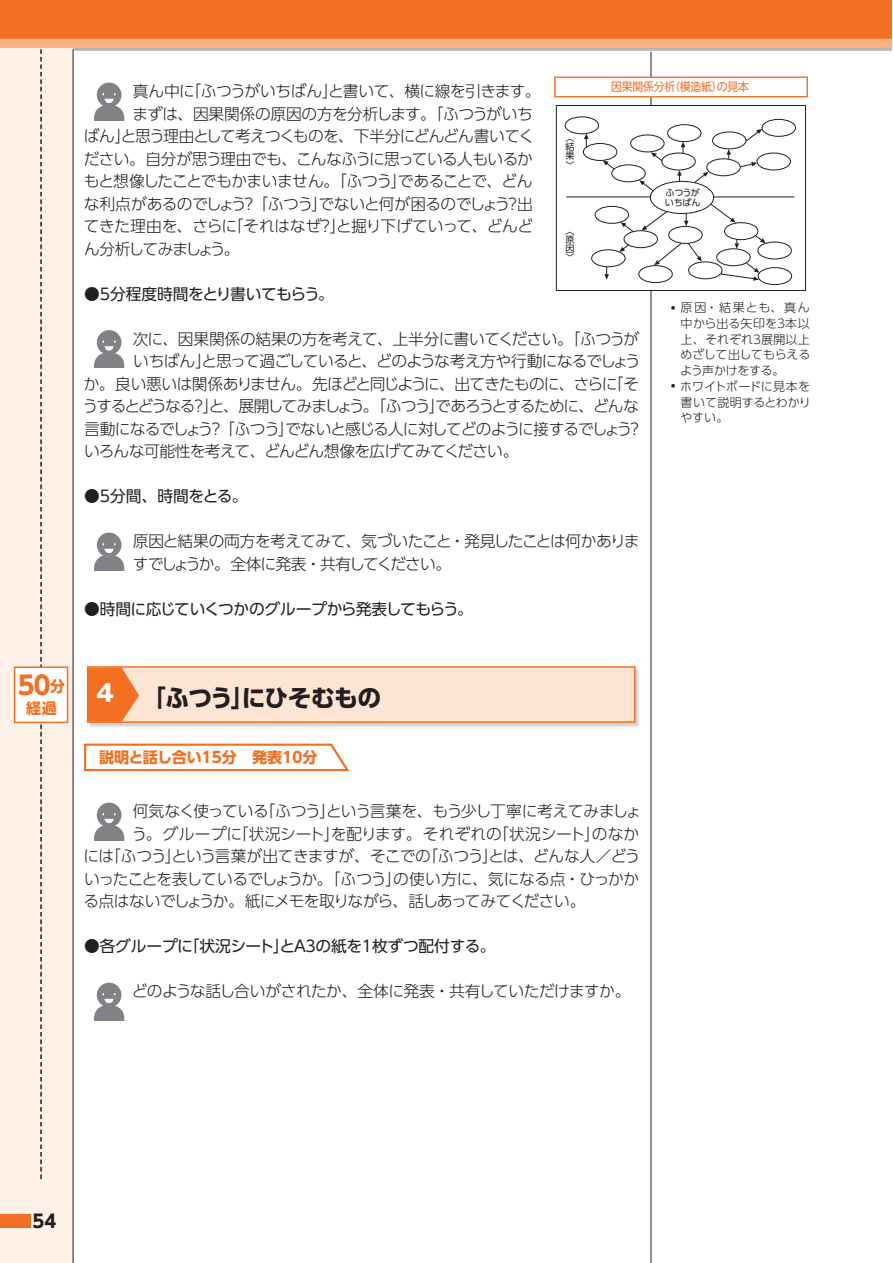
<style>
.page{position:relative;width:893px;height:1263px;background:#fff}
.page>*{position:absolute;margin:0;border:0;box-sizing:border-box;transform-origin:0 0}
.t1{font:700 25.5px "UD Shin Go Pro";color:#f36f21}
.t2{font:700 24px "UD Shin Go Pro";letter-spacing:-.025em;color:#231f20}
.t3{font:700 24px "Gothic MB101 Pro";color:#fff}
.t4{font:700 18px "UD Shin Go Pro";color:#231f20}
.t5{font:300 15.75px/22.5px "UD Shin Go Pro";letter-spacing:-.045em;color:#231f20}
.t6{font:15.75px "UD Shin Go Pro";letter-spacing:-.03em;color:#231f20}
.t7{font:300 15.75px "UD Shin Go Pro";letter-spacing:-.075em;color:#231f20}
.t8{font:300 15.75px "UD Shin Go Pro";letter-spacing:-.025em;color:#231f20}
.t9{font:300 15.75px "UD Shin Go Pro";letter-spacing:-.095em;color:#231f20}
.t10{font:300 15.75px "UD Shin Go Pro";letter-spacing:-.01em;color:#231f20}
.t11{font:300 15.75px "UD Shin Go Pro";letter-spacing:-.11em;color:#231f20}
.t12{font:700 15.15px "UD Shin Go Pro";color:#f36f21}
.t13{font:700 15px "UD Shin Go Pro";color:#f36f21}
.t14{font:300 12px/15.8px "UD Shin Go Pro";color:#231f20;text-align:justify}
.t15{font:11.55px "UD Shin Go Pro";letter-spacing:-.02em;color:#f36f21;scale:.94 1}
.t16{font:9px/9px "UD Shin Go Pro";letter-spacing:-.015em;color:#231f20;text-align:justify}
.s1{font-family:"Shin Go Pro";font-size:15.75px}
.s2{font-size:15px}
.s3{color:#fff}
</style>
<div class="page">
<div style="left:0;top:48px;width:73px;height:1215px;background:#fef1e7"></div>
<svg style="left:0;top:0;width:892px;height:51px;background:#f17f3b"></svg>
<hr style="left:651px;top:52px;width:1px;height:1211px;background:#231f20">
<hr style="left:73px;top:49px;width:1px;height:1214px;background:#231f20">
<svg style="left:40px;top:49px;width:2px;height:1130px"></svg>
<div style="left:0;top:1214px;width:30px;height:14px;background:#f36f21"></div>
<div style="left:97px;top:83px;width:24px;height:24px;background:#808285;border-radius:50%"></div>
<svg style="left:94px;top:93px;width:30px;height:27px"></svg>
<div style="left:97px;top:330px;width:24px;height:25px;background:#808285;border-radius:50%"></div>
<svg style="left:94px;top:340px;width:30px;height:28px"></svg>
<div style="left:97px;top:533px;width:24px;height:24px;background:#808285;border-radius:50%"></div>
<svg style="left:94px;top:543px;width:30px;height:27px"></svg>
<div style="left:14px;top:666px;width:54px;height:57px;background:#fff;border:2px solid #f36f21"></div>
<img style="left:89px;top:667px;width:550px;height:60px">
<div style="left:87px;top:666px;width:548px;height:57px;background:#fee5d3;border:2px solid #f36f21"></div>
<svg style="left:87px;top:668px;width:52px;height:54px;background:#f4823e"></svg>
<svg style="left:84px;top:743px;width:266px;height:29px"></svg>
<div style="left:97px;top:803px;width:24px;height:24px;background:#808285;border-radius:50%"></div>
<svg style="left:94px;top:813px;width:30px;height:27px"></svg>
<div style="left:97px;top:983px;width:24px;height:24px;background:#808285;border-radius:50%"></div>
<svg style="left:94px;top:993px;width:30px;height:27px"></svg>
<div style="left:554px;top:77px;width:254px;height:20px;background:#fff;border:1px solid #f36f21"></div>
<div style="left:556px;top:105px;width:249px;height:185px;background:#fff"></div>
<div style="left:556px;top:105px;width:250px;height:186px;border:1px solid #231f20"></div>
<hr style="left:566px;top:196px;width:228px;height:1px;background:#231f20">
<div style="left:611px;top:164px;width:35px;height:18px;border:1px solid #231f20;border-radius:50%"></div>
<div style="left:583px;top:143px;width:34px;height:18px;border:1px solid #231f20;border-radius:50%"></div>
<div style="left:565px;top:116px;width:34px;height:18px;border:1px solid #231f20;border-radius:50%"></div>
<div style="left:630px;top:134px;width:35px;height:18px;border:1px solid #231f20;border-radius:50%"></div>
<div style="left:661px;top:153px;width:35px;height:17px;border:1px solid #231f20;border-radius:50%"></div>
<div style="left:667px;top:124px;width:34px;height:18px;border:1px solid #231f20;border-radius:50%"></div>
<div style="left:712px;top:131px;width:34px;height:18px;border:1px solid #231f20;border-radius:50%"></div>
<div style="left:706px;top:158px;width:35px;height:18px;border:1px solid #231f20;border-radius:50%"></div>
<div style="left:761px;top:119px;width:35px;height:18px;border:1px solid #231f20;border-radius:50%"></div>
<div style="left:756px;top:153px;width:35px;height:17px;border:1px solid #231f20;border-radius:50%"></div>
<div style="left:595px;top:206px;width:34px;height:18px;border:1px solid #231f20;border-radius:50%"></div>
<div style="left:591px;top:249px;width:35px;height:18px;border:1px solid #231f20;border-radius:50%"></div>
<div style="left:623px;top:230px;width:35px;height:18px;border:1px solid #231f20;border-radius:50%"></div>
<div style="left:668px;top:226px;width:35px;height:18px;border:1px solid #231f20;border-radius:50%"></div>
<div style="left:638px;top:265px;width:35px;height:18px;border:1px solid #231f20;border-radius:50%"></div>
<div style="left:688px;top:261px;width:34px;height:18px;border:1px solid #231f20;border-radius:50%"></div>
<div style="left:758px;top:267px;width:34px;height:18px;border:1px solid #231f20;border-radius:50%"></div>
<div style="left:716px;top:248px;width:35px;height:18px;border:1px solid #231f20;border-radius:50%"></div>
<div style="left:724px;top:222px;width:34px;height:18px;border:1px solid #231f20;border-radius:50%"></div>
<div style="left:757px;top:241px;width:35px;height:18px;border:1px solid #231f20;border-radius:50%"></div>
<svg style="left:584px;top:134px;width:4px;height:13px"></svg>
<svg style="left:684px;top:214px;width:4px;height:12px"></svg>
<svg style="left:604px;top:267px;width:5px;height:13px"></svg>
<svg style="left:734px;top:239px;width:5px;height:10px"></svg>
<svg style="left:677px;top:170px;width:5px;height:11px"></svg>
<svg style="left:681px;top:142px;width:4px;height:11px"></svg>
<svg style="left:726px;top:149px;width:5px;height:10px"></svg>
<svg style="left:603px;top:160px;width:13px;height:10px"></svg>
<svg style="left:651px;top:152px;width:13px;height:10px"></svg>
<svg style="left:694px;top:172px;width:15px;height:12px"></svg>
<svg style="left:745px;top:129px;width:17px;height:13px"></svg>
<svg style="left:739px;top:162px;width:18px;height:6px"></svg>
<svg style="left:639px;top:180px;width:17px;height:12px"></svg>
<svg style="left:642px;top:208px;width:27px;height:22px"></svg>
<svg style="left:708px;top:201px;width:28px;height:22px"></svg>
<svg style="left:754px;top:234px;width:12px;height:9px"></svg>
<svg style="left:619px;top:243px;width:11px;height:9px"></svg>
<svg style="left:654px;top:242px;width:48px;height:23px"></svg>
<svg style="left:720px;top:262px;width:39px;height:19px"></svg>
<svg style="left:621px;top:222px;width:13px;height:11px"></svg>
<div style="left:650px;top:181px;width:64px;height:32px;background:#fff;border-radius:50%"></div>
<div style="left:650px;top:181px;width:64px;height:33px;border:1px solid #231f20;border-radius:50%"></div>
<p class="t15" style="left:611px;top:78px;width:148px">因果関係分析（模造紙）の見本</p>
<p class="t5" style="left:133px;top:79px;width:409px">真ん中に「ふつうがいちばん」と書いて、横に線を引きます。</p>
<p class="t8" style="left:133px;top:101px;width:402px">まずは、因果関係の原因の方を分析します。「ふつうがいち</p>
<p class="t5" style="left:84px;top:124px;width:452px">ばん」と思う理由として考えつくものを、下半分にどんどん書いてく</p>
<p class="t5" style="left:84px;top:147px;width:451px">ださい。自分が思う理由でも、こんなふうに思っている人もいるか</p>
<p class="t5" style="left:84px;top:169px;width:450px">もと想像したことでもかまいません。「ふつう」であることで、どん</p>
<p class="t5" style="left:84px;top:192px;width:450px">な利点があるのでしょう？「ふつう」でないと何が困るのでしょう？出</p>
<p class="t8" style="left:84px;top:213px;width:451px">てきた理由を、さらに「それはなぜ？」と掘り下げていって、どんど</p>
<p class="t11" style="left:84px;top:236px;width:157px">ん分析してみましょう。</p>
<p class="t6" style="left:84px;top:281px;width:251px">●5分程度時間をとり書いてもらう。</p>
<p class="t5" style="left:133px;top:327px;width:508px">次に、因果関係の結果の方を考えて、上半分に書いてください。「ふつうが</p>
<p class="t5" style="left:133px;top:349px;width:509px">いちばん」と思って過ごしていると、どのような考え方や行動になるでしょう</p>
<p class="t5" style="left:84px;top:372px;width:557px">か。良い悪いは関係ありません。先ほどと同じように、出てきたものに、さらに「そ</p>
<p class="t9" style="left:83px;top:393px;width:558px">うするとどうなる？」と、展開してみましょう。「ふつう」であろうとするために、どんな</p>
<p class="t7" style="left:84px;top:416px;width:560px">言動になるでしょう？「ふつう」でないと感じる人に対してどのように接するでしょう？</p>
<p class="t5" style="left:84px;top:439px;width:436px">いろんな可能性を考えて、どんどん想像を広げてみてください。</p>
<p class="t6" style="left:84px;top:483px;width:165px">●5分間、時間をとる。</p>
<p class="t5" style="left:133px;top:529px;width:508px">原因と結果の両方を考えてみて、気づいたこと・発見したことは何かありますでしょうか。全体に発表・共有してください。</p>
<p class="t6" style="left:84px;top:596px;width:390px">●時間に応じていくつかのグループから発表してもらう。</p>
<p class="t16" style="left:565px;top:133px;width:10px">〈結果〉</p>
<p class="t16" style="left:665px;top:187px;width:37px;line-height:10.1px">ふつうがいちばん</p>
<p class="t16" style="left:565px;top:226px;width:10px">〈原因〉</p>
<p class="t14" style="left:680px;top:299px;width:132px;text-indent:-10px"><span class="s1">•</span> 原因・結果とも、真ん中から出る矢印を3本以上、それぞれ3展開以上めざして出してもらえるよう声かけをする。</p>
<p class="t14" style="left:680px;top:378px;width:132px;text-indent:-10px"><span class="s1">•</span> ホワイトボードに見本を書いて説明するとわかりやすい。</p>
<h1 class="t1" style="left:18px;top:664px;width:49px">50<span class="s2">分</span></h1>
<p class="t13" style="left:26px;top:696px;width:32px">経過</p>
<h2 class="t3" style="left:96px;top:673px;width:20px">4</h2>
<h2 class="t2" style="left:84px;top:678px;width:299px"><span class="s3">　　　</span>「ふつう」にひそむもの</h2>
<p class="t12" style="left:99px;top:745px;width:220px">説明と話し合い15分　発表10分</p>
<p class="t5" style="left:133px;top:799px;width:510px">何気なく使っている「ふつう」という言葉を、もう少し丁寧に考えてみましょ</p>
<p class="t10" style="left:132px;top:821px;width:509px">う。グループに「状況シート」を配ります。それぞれの「状況シート」のなか</p>
<p class="t5" style="left:83px;top:844px;width:558px">には「ふつう」という言葉が出てきますが、そこでの「ふつう」とは、どんな人／どう</p>
<p class="t5" style="left:84px;top:867px;width:557px">いったことを表しているでしょうか。「ふつう」の使い方に、気になる点・ひっかか</p>
<p class="t7" style="left:83px;top:888px;width:504px">る点はないでしょうか。紙にメモを取りながら、話しあってみてください。</p>
<p class="t6" style="left:84px;top:933px;width:413px">●各グループに「状況シート」とＡ３の紙を1枚ずつ配付する。</p>
<p class="t5" style="left:132px;top:979px;width:500px">どのような話し合いがされたか、全体に発表・共有していただけますか。</p>
<p class="t4" style="left:33px;top:1206px;width:25px">54</p>
</div>
